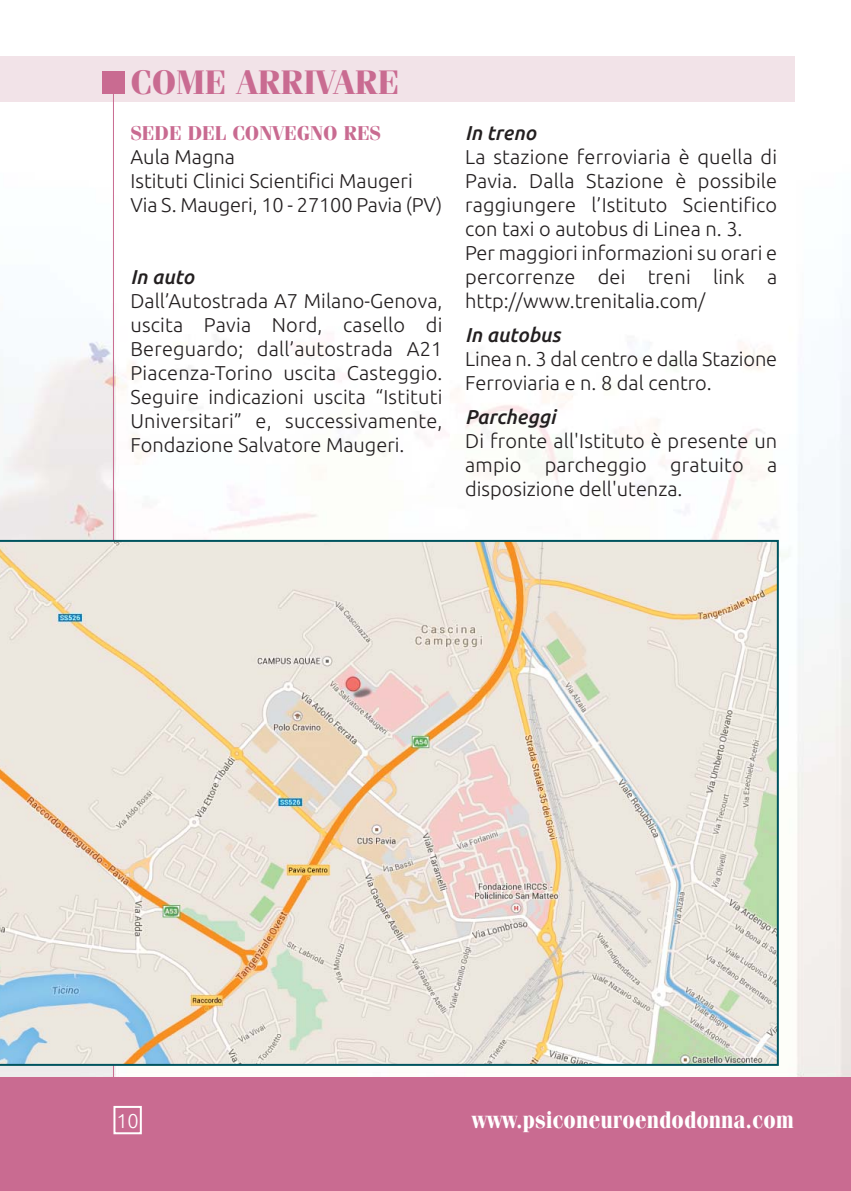
<style>
.page{position:relative;width:851px;height:1191px;background:#fff}
.page>*{position:absolute;margin:0;border:0;box-sizing:border-box;transform-origin:0 0}
.t1{font:700 34px "Fenice";color:#c96b91}
.t2{font:700 24px "Fenice";color:#fff;scale:.9 1}
.t3{font:300 20px/24px "Ubuntu";color:#231f20}
.t4{font:italic 500 20px "Ubuntu";color:#231f20}
.t5{font:700 20px "Fenice";color:#c96b91}
.t6{font:300 20px "Ubuntu";color:#fff}
</style>
<div class="page">
<img style="left:0;top:56px;width:850px;height:1021px">
<div style="left:0;top:1077px;width:850px;height:114px;background:#c96b91"></div>
<div style="left:0;top:57px;width:794px;height:45px;background:#f2e3e8"></div>
<div style="left:113px;top:1106px;width:29px;height:28px;border:2px solid #fff"></div>
<hr style="left:113px;top:89px;width:1px;height:989px;background:#c96b91">
<div style="left:102px;top:71px;width:23px;height:23px;background:#c96b91"></div>
<svg style="left:0;top:540px;width:778px;height:525px;background:#e5dfd3"></svg>
<h1 class="t1" style="left:130px;top:71px;width:270px">COME ARRIVARE</h1>
<p class="t5" style="left:130px;top:126px;width:252px">SEDE DEL CONVEGNO RES</p>
<p class="t3" style="left:130px;top:146px;width:313px">Aula Magna<br>Istituti Clinici Scientifici Maugeri<br>Via S. Maugeri, 10 - 27100 Pavia (PV)</p>
<p class="t4" style="left:130px;top:265px;width:65px">In auto</p>
<p class="t3" style="left:130px;top:290px;width:313px;text-align:justify">Dall’Autostrada A7 Milano-Genova, uscita Pavia Nord, casello di Bereguardo; dall’autostrada A21<br>Piacenza-Torino uscita Casteggio.<br>Seguire indicazioni uscita “Istituti Universitari” e, successivamente, Fondazione Salvatore Maugeri.</p>
<p class="t4" style="left:465px;top:121px;width:72px">In treno</p>
<p class="t3" style="left:465px;top:146px;width:313px">La stazione ferroviaria è quella di Pavia. Dalla Stazione è possibile raggiungere l’Istituto Scientifico con taxi o autobus di Linea n. 3.<br>Per maggiori informazioni su orari e percorrenze dei treni link a http://www.trenitalia.com/</p>
<p class="t4" style="left:465px;top:323px;width:96px">In autobus</p>
<p class="t3" style="left:465px;top:348px;width:313px">Linea n. 3 dal centro e dalla Stazione<br>Ferroviaria e n. 8 dal centro.</p>
<p class="t4" style="left:465px;top:405px;width:92px">Parcheggi</p>
<p class="t3" style="left:465px;top:430px;width:313px;text-align:justify">Di fronte all'Istituto è presente un ampio parcheggio gratuito a disposizione dell'utenza.</p>
<p class="t6" style="left:116px;top:1112px;width:24px">10</p>
<p class="t2" style="left:472px;top:1111px;width:359px">www.psiconeuroendodonna.com</p>
</div>
